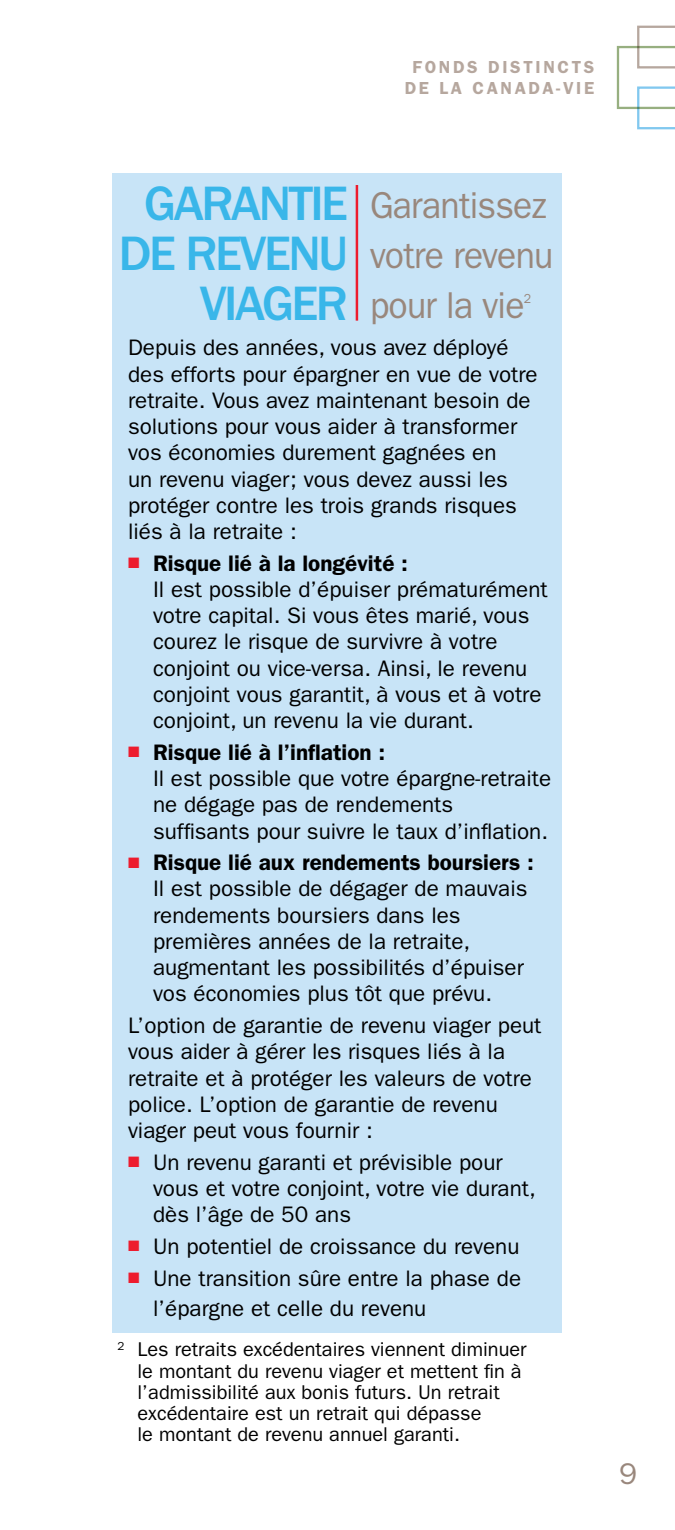
<style>
.page{position:relative;width:675px;height:1530px;background:#fff}
.page>*{position:absolute;margin:0;border:0;box-sizing:border-box;transform-origin:0 0}
.t1{font:500 50px/50px "ITC Franklin Gothic Std";letter-spacing:-.05em;color:#39b6e9;text-align:right}
.t2{font:37.5px/50px "ITC Franklin Gothic Std";letter-spacing:-.02em;color:#99877c;scale:.95 1}
.t3{font:30px "ITC Franklin Gothic Std";color:#99877c}
.t4{font:22.5px/26.2px "ITC Franklin Gothic Std";color:#000}
.t5{font:20px/21.2px "ITC Franklin Gothic Std";color:#000}
.t6{font:600 17.5px/21px "ITC Franklin Gothic Std";letter-spacing:.25em;color:#b6a79e;text-align:center}
.t7{font:13px "ITC Franklin Gothic Std";color:#99877c;scale:.95 1}
.s1{color:#ed1c2e}
.s2{font-weight:600}
</style>
<div class="page">
<svg style="left:617px;top:26px;width:58px;height:103px"></svg>
<div style="left:112px;top:173px;width:450px;height:1160px;background:#c8e4f7"></div>
<hr style="left:356px;top:185px;width:2px;height:136px;background:#ed1c2e">
<p class="t6" style="left:405px;top:57px;width:191px">Fonds distincts de l a Canada-Vie</p>
<h1 class="t1" style="left:119px;top:179px;width:231px">GARANTIE<br>DE REVENU<br>VIAGER</h1>
<h2 class="t2" style="left:370px;top:181px;width:195px">Garantissez votre revenu pour la vie</h2>
<p class="t7" style="left:524px;top:291px;width:9px">2</p>
<p class="t4" style="left:128px;top:335px;width:411px">Depuis des années, vous avez déployé des efforts pour épargner en vue de votre retraite. Vous avez maintenant besoin de solutions pour vous aider à transformer vos économies durement gagnées en<br>un revenu viager; vous devez aussi les protéger contre les trois grands risques liés à la retraite :</p>
<p class="t4" style="left:153px;top:550px;width:396px;text-indent:-25px"><span class="s1">■</span> <span class="s2">Risque lié à la longévité :<br></span>Il est possible d’épuiser prématurément votre capital. Si vous êtes marié, vous courez le risque de survivre à votre conjoint ou vice-versa. Ainsi, le revenu conjoint vous garantit, à vous et à votre conjoint, un revenu la vie durant.</p>
<p class="t4" style="left:153px;top:739px;width:400px;text-indent:-25px"><span class="s1">■</span> <span class="s2">Risque lié à l’inflation :<br></span>Il est possible que votre épargne-retraite ne dégage pas de rendements suffisants pour suivre le taux d’inflation.</p>
<p class="t4" style="left:153px;top:850px;width:382px;text-indent:-25px"><span class="s1">■</span> <span class="s2">Risque lié aux rendements boursiers :<br></span>Il est possible de dégager de mauvais rendements boursiers dans les premières années de la retraite, augmentant les possibilités d’épuiser vos économies plus tôt que prévu.</p>
<p class="t4" style="left:128px;top:1013px;width:415px">L’option de garantie de revenu viager peut vous aider à gérer les risques liés à la retraite et à protéger les valeurs de votre police. L’option de garantie de revenu viager peut vous fournir :</p>
<p class="t4" style="left:153px;top:1149px;width:384px;text-indent:-25px"><span class="s1">■</span> Un revenu garanti et prévisible pour vous et votre conjoint, votre vie durant, dès l’âge de 50 ans</p>
<p class="t4" style="left:128px;top:1233px;width:393px"><span class="s1">■</span> Un potentiel de croissance du revenu</p>
<p class="t4" style="left:153px;top:1263px;width:370px;line-height:30px;text-indent:-25px"><span class="s1">■</span> Une transition sûre entre la phase de l’épargne et celle du revenu</p>
<p class="t5" style="left:137px;top:1339px;width:391px;text-indent:-20px"><sup>2</sup> Les retraits excédentaires viennent diminuer le montant du revenu viager et mettent fin à l’admissibilité aux bonis futurs. Un retrait excédentaire est un retrait qui dépasse<br>le montant de revenu annuel garanti.</p>
<h3 class="t3" style="left:619px;top:1456px;width:19px">9</h3>
</div>
